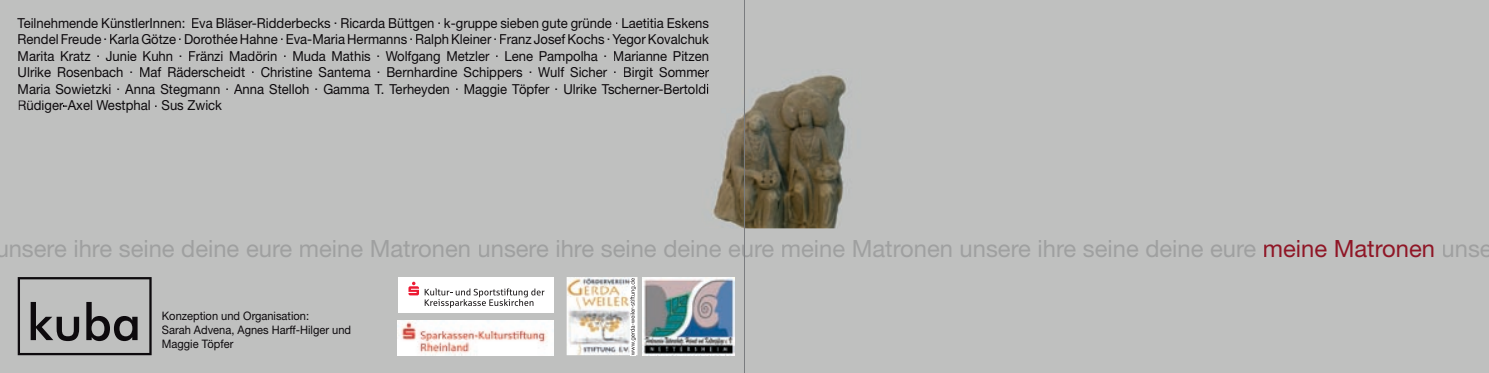
<style>
.page{position:relative;width:1489px;height:373px;background:#fff}
.page>*{position:absolute;margin:0;border:0;box-sizing:border-box;transform-origin:0 0}
.t1{font:23.75px "Helvetica Neue LT Std";color:#9fa0a0}
.t2{font:13.75px/16.5px "Helvetica Neue LT Std";color:#0d0a0d;text-align:justify;scale:.95 1}
.t3{font:11.62px/14px "Helvetica Neue LT Std";color:#0d0a0d;scale:.95 1}
.s1{color:#8f1626}
</style>
<div class="page">
<div style="left:0;top:0;width:1488px;height:372px;background:#bfc0bf"></div>
<img style="left:566px;top:277px;width:71px;height:77px">
<img style="left:711px;top:69px;width:135px;height:159px">
<hr style="left:743px;top:0;width:1px;height:372px;background:#7a7c7f">
<svg style="left:18px;top:277px;width:134px;height:77px"></svg>
<img style="left:642px;top:277px;width:92px;height:77px">
<svg style="left:701px;top:70px;width:8px;height:24px"></svg>
<img style="left:630px;top:277px;width:6px;height:77px">
<div style="left:398px;top:276px;width:155px;height:36px;background:#fff"></div>
<svg style="left:408px;top:281px;width:136px;height:26px"></svg>
<img style="left:398px;top:320px;width:155px;height:35px">
<p class="t2" style="left:18px;top:14px;width:729px">Teilnehmende KünstlerInnen: Eva Bläser-Ridderbecks . Ricarda Büttgen . k-gruppe sieben gute gründe . Laetitia Eskens Rendel Freude . Karla Götze . Dorothée Hahne . Eva-Maria Hermanns . Ralph Kleiner . Franz Josef Kochs . Yegor Kovalchuk Marita Kratz . Junie Kuhn . Fränzi Madörin . Muda Mathis . Wolfgang Metzler . Lene Pampolha . Marianne Pitzen Ulrike Rosenbach . Maf Räderscheidt . Christine Santema . Bernhardine Schippers . Wulf Sicher . Birgit Sommer Maria Sowietzki . Anna Stegmann . Anna Stelloh . Gamma T. Terheyden . Maggie Töpfer . Ulrike Tscherner-Bertoldi Rüdiger-Axel Westphal . Sus Zwick</p>
<h1 class="t1" style="left:-4px;top:234px;width:1498px">unsere ihre seine deine eure meine Matronen unsere ihre seine deine eure meine Matronen unsere ihre seine deine eure <span class="s1">meine Matronen</span> unse</h1>
<p class="t3" style="left:162px;top:308px;width:201px">Konzeption und Organisation:<br>Sarah Advena, Agnes Harff-Hilger und<br>Maggie Töpfer</p>
</div>
